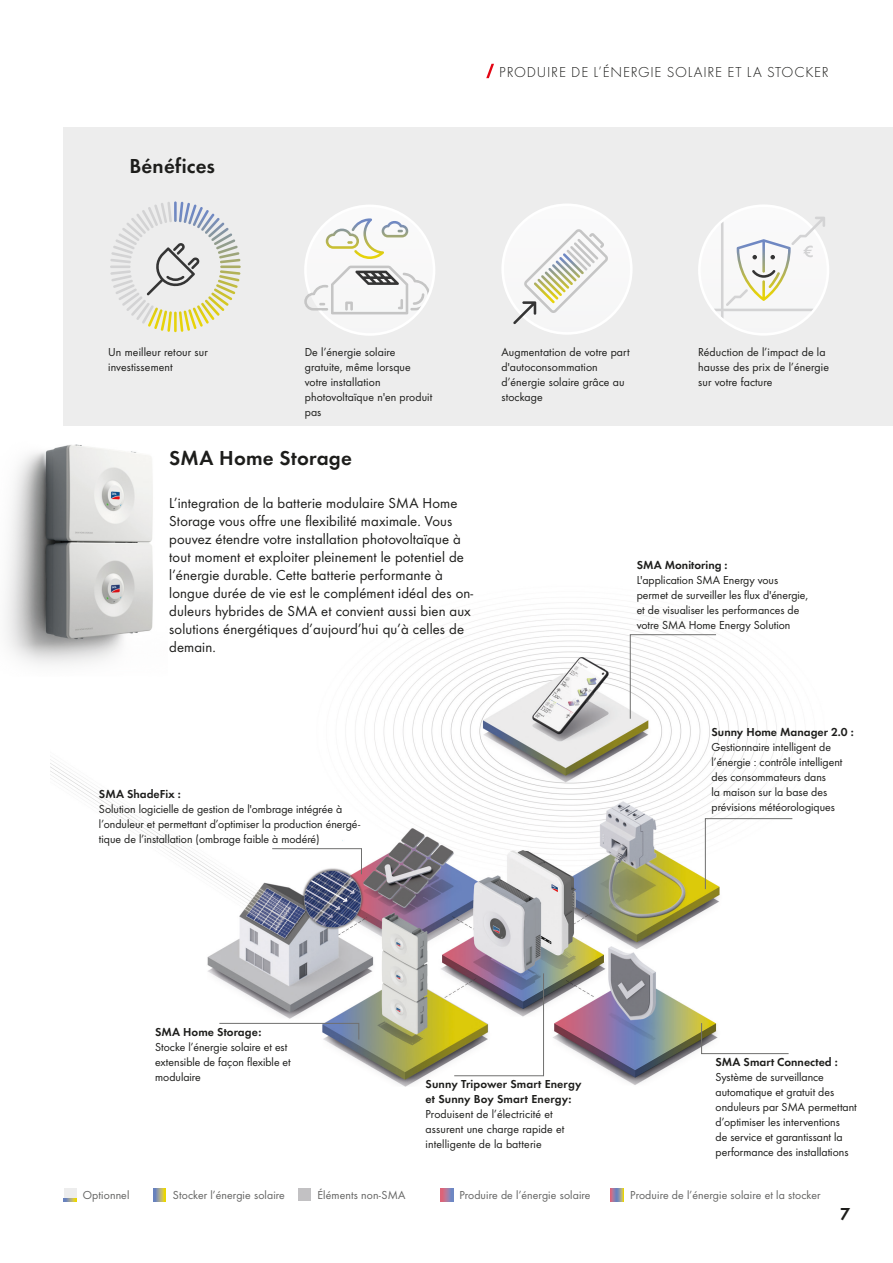
<style>
.page{position:relative;width:893px;height:1263px;background:#fff}
.page>*{position:absolute;margin:0;border:0;box-sizing:border-box;transform-origin:0 0}
.t1{font:600 21px "SMA Futura";letter-spacing:.01em;color:#1d1d1b}
.t2{font:600 18px "SMA Futura";color:#1d1d1b}
.t3{font:15px/18px "SMA Futura";letter-spacing:.01em;color:#1d1d1b}
.t4{font:300 15px "SMA Futura";letter-spacing:.05em;color:#1d1d1b}
.t5{font:12px/15px "SMA Futura";color:#1d1d1b}
.t6{font:600 12px/15px "SMA Futura";color:#1d1d1b}
.t7{font:12px "SMA Futura";letter-spacing:.01em;color:#646463}
</style>
<div class="page">
<img style="left:51px;top:608px;width:738px;height:479px">
<svg style="left:610px;top:1188px;width:13px;height:13px"></svg>
<svg style="left:153px;top:1188px;width:13px;height:13px"></svg>
<div style="left:64px;top:1188px;width:13px;height:13px;background:#ededed"></div>
<svg style="left:440px;top:1188px;width:13px;height:13px"></svg>
<svg style="left:64px;top:1198px;width:13px;height:3px"></svg>
<svg style="left:219px;top:1023px;width:140px;height:17px"></svg>
<svg style="left:705px;top:818px;width:88px;height:72px"></svg>
<svg style="left:701px;top:1022px;width:88px;height:32px"></svg>
<svg style="left:630px;top:634px;width:87px;height:85px"></svg>
<div style="left:298px;top:1188px;width:12px;height:13px;background:#c2c1c3"></div>
<div style="left:64px;top:128px;width:829px;height:298px;background:#ededed"></div>
<svg style="left:486px;top:64px;width:8px;height:14px"></svg>
<svg style="left:272px;top:848px;width:90px;height:27px"></svg>
<svg style="left:454px;top:973px;width:90px;height:103px"></svg>
<svg style="left:110px;top:201px;width:131px;height:123px"></svg>
<svg style="left:304px;top:205px;width:131px;height:131px"></svg>
<svg style="left:502px;top:204px;width:130px;height:131px"></svg>
<svg style="left:698px;top:205px;width:131px;height:131px"></svg>
<img style="left:6px;top:444px;width:162px;height:232px">
<h1 class="t1" style="left:129px;top:151px;width:87px">Bénéfices</h1>
<p class="t4" style="left:499px;top:63px;width:331px">PRODUIRE DE L’ÉNERGIE SOLAIRE ET LA STOCKER</p>
<p class="t5" style="left:108px;top:344px;width:101px">Un meilleur retour sur investissement</p>
<p class="t5" style="left:501px;top:344px;width:130px">Augmentation de votre part d'autoconsommation d’énergie solaire grâce au stockage</p>
<p class="t5" style="left:305px;top:344px;width:129px">De l’énergie solaire gratuite, même lorsque votre installation photovoltaïque n'en produit pas</p>
<p class="t5" style="left:698px;top:344px;width:132px">Réduction de l’impact de la hausse des prix de l’énergie sur votre facture</p>
<h1 class="t1" style="left:169px;top:443px;width:184px">SMA Home Storage</h1>
<p class="t3" style="left:169px;top:493px;width:305px">L’integration de la batterie modulaire SMA Home Storage vous offre une flexibilité maximale. Vous pouvez étendre votre installation photovoltaïque à tout moment et exploiter pleinement le potentiel de l’énergie durable. Cette batterie performante à longue durée de vie est le complément idéal des on&shy;duleurs hybrides de SMA et convient aussi bien aux solutions énergétiques d’aujourd’hui qu’à celles de demain.</p>
<p class="t6" style="left:637px;top:556px;width:92px">SMA Monitoring :</p>
<p class="t5" style="left:637px;top:571px;width:173px">L'application SMA Energy vous permet de surveiller les flux d'énergie, et de visualiser les performances de votre SMA Home Energy Solution</p>
<p class="t6" style="left:99px;top:786px;width:83px">SMA ShadeFix :</p>
<p class="t5" style="left:99px;top:801px;width:263px">Solution logicielle de gestion de l'ombrage intégrée à l’onduleur et permettant d’optimiser la production énergé&shy;tique de l’installation (ombrage faible à modéré)</p>
<p class="t6" style="left:155px;top:1024px;width:108px">SMA Home Storage:</p>
<p class="t5" style="left:155px;top:1039px;width:137px">Stocke l’énergie solaire et est extensible de façon flexible et modulaire</p>
<p class="t6" style="left:426px;top:1075px;width:157px">Sunny Tripower Smart Energy et Sunny Boy Smart Energy:</p>
<p class="t5" style="left:426px;top:1105px;width:140px">Produisent de l’électricité et assurent une charge rapide et intelligente de la batterie</p>
<p class="t6" style="left:712px;top:724px;width:144px">Sunny Home Manager 2.0 :</p>
<p class="t5" style="left:712px;top:739px;width:132px">Gestionnaire intelligent de l’énergie : contrôle intelligent des consommateurs dans<br>la maison sur la base des prévisions météorologiques</p>
<p class="t6" style="left:716px;top:1054px;width:124px">SMA Smart Connected :</p>
<p class="t5" style="left:716px;top:1069px;width:143px">Système de surveillance automatique et gratuit des onduleurs par SMA permettant d’optimiser les interventions<br>de service et garantissant la performance des installations</p>
<p class="t7" style="left:83px;top:1187px;width:48px">Optionnel</p>
<p class="t7" style="left:173px;top:1187px;width:113px">Stocker l’énergie solaire</p>
<p class="t7" style="left:317px;top:1187px;width:89px">Éléments non-SMA</p>
<p class="t7" style="left:459px;top:1187px;width:133px">Produire de l’énergie solaire</p>
<p class="t7" style="left:630px;top:1187px;width:192px">Produire de l’énergie solaire et la stocker</p>
<h2 class="t2" style="left:840px;top:1202px;width:12px">7</h2>
</div>
